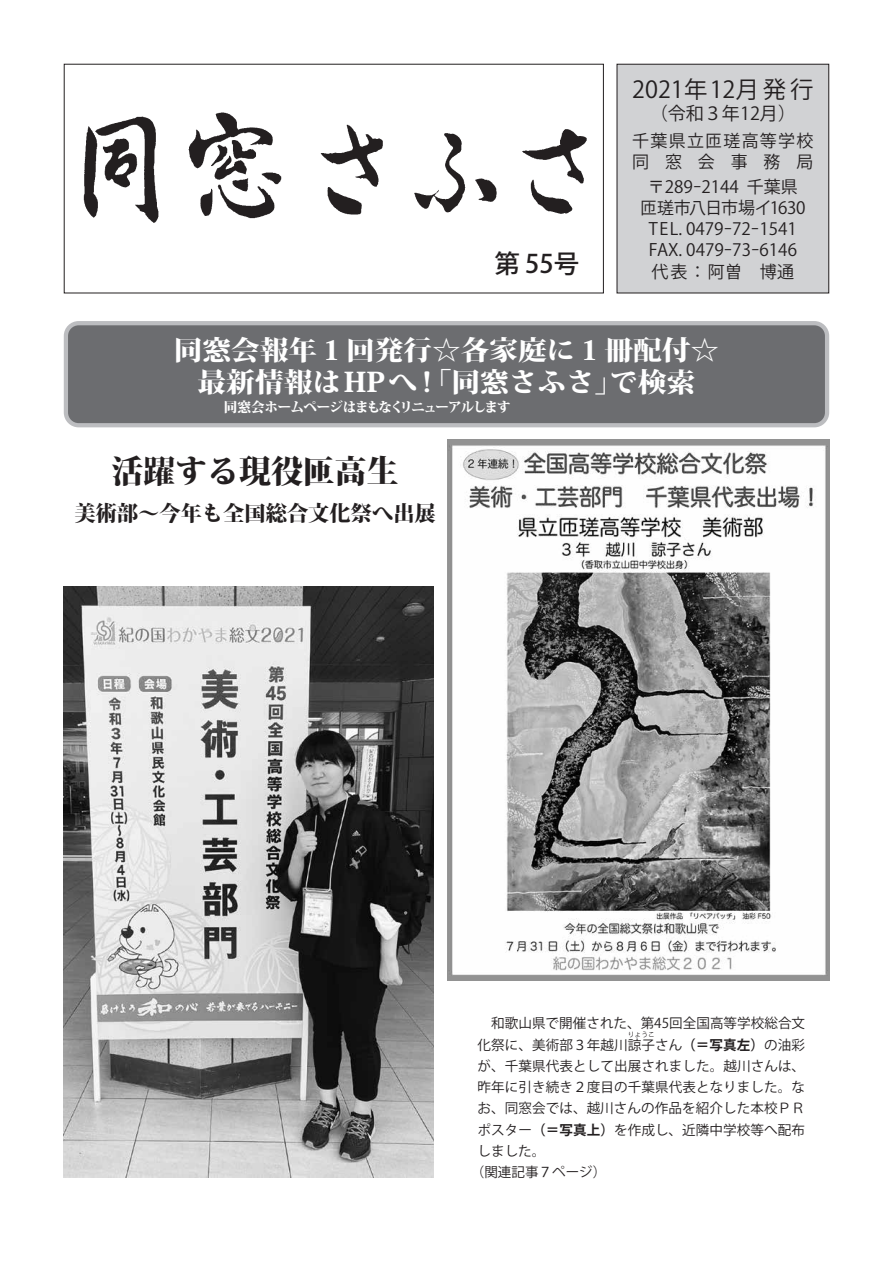
<style>
.page{position:relative;width:893px;height:1263px;background:#fff}
.page>*{position:absolute;margin:0;border:0;box-sizing:border-box;transform-origin:0 0}
.t1{font:800 31.95px "Koz Min Pro";color:#231f20}
.t2{font:800 27px/32px "Koz Min Pro";color:#fff;scale:1.06 1}
.t3{font:500 25.5px "Koz Go Pro";color:#231f20}
.t4{font:23.4px "Koz Go Pro";letter-spacing:.015em;color:#231f20}
.t5{font:800 21.3px "Koz Min Pro";color:#231f20}
.t6{font:18px "Koz Go Pro";color:#231f20}
.t7{font:16.95px "Koz Go Pro";color:#231f20}
.t8{font:16.95px/21.3px "Koz Go Pro";letter-spacing:.07em;color:#231f20}
.t9{font:16.95px "Koz Go Pro";letter-spacing:-.025em;color:#231f20}
.t10{font:800 13.65px "Koz Min Pro";letter-spacing:-.09em;color:#fff}
.t11{font:13.5px/21.3px "Koz Go Pro";letter-spacing:.005em;color:#231f20}
.t12{font:6.75px "Koz Go Pro";color:#231f20}
.s1{font-weight:700}
</style>
<div class="page">
<img style="left:64px;top:587px;width:370px;height:591px">
<img style="left:447px;top:440px;width:382px;height:540px">
<img style="left:83px;top:112px;width:504px;height:111px">
<div style="left:66px;top:323px;width:761px;height:102px;background:#6c6d70;border-radius:13px"></div>
<div style="left:64px;top:321px;width:765px;height:106px;border:4px solid #bcbdc0;border-radius:13px"></div>
<div style="left:617px;top:64px;width:212px;height:229px;background:#d1d2d4"></div>
<div style="left:617px;top:64px;width:212px;height:229px;border:1px solid #231f20"></div>
<h3 class="t3" style="left:494px;top:248px;width:86px">第 55号</h3>
<h3 class="t4" style="left:632px;top:74px;width:183px">2021年12月発行</h3>
<h3 class="t6" style="left:650px;top:102px;width:148px">（令和３年12月(</h3>
<p class="t8" style="left:632px;top:130px;width:183px">千葉県立匝瑳高等学校同窓会事務局</p>
<p class="t7" style="left:747px;top:175px;width:53px">千葉県</p>
<p class="t7" style="left:648px;top:175px;width:93px">〒289−2144</p>
<p class="t9" style="left:640px;top:197px;width:167px">匝瑳市八日市場イ1630</p>
<p class="t7" style="left:649px;top:218px;width:150px">TEL. 0479−72−1541</p>
<p class="t7" style="left:649px;top:239px;width:150px">FAX. 0479−73−6146</p>
<p class="t7" style="left:652px;top:260px;width:144px">代表：阿曽　博通</p>
<h2 class="t2" style="left:609px;top:333px;width:105px;text-indent:-435px">同窓会報年１回発行☆各家庭に１冊配付☆で検索</h2>
<h2 class="t2" style="left:198px;top:365px;width:403px">最新情報はHPへ !「同窓さふさ」</h2>
<p class="t10" style="left:224px;top:397px;width:288px">同窓会ホームページはまもなくリニューアルします</p>
<h1 class="t1" style="left:112px;top:447px;width:289px">活躍する現役匝高生</h1>
<h3 class="t5" style="left:74px;top:498px;width:363px">美術部～今年も全国総合文化祭へ出展</h3>
<p class="t11" style="left:478px;top:1013px;width:329px">　和歌山県で開催された、第45回全国高等学校総合文化祭に、美術部３年越川諒子さん<span class="s1">（＝写真左）</span>の油彩</p>
<p class="t12" style="left:628px;top:1030px;width:29px">りょうこ</p>
<p class="t11" style="left:478px;top:1055px;width:329px">が、千葉県代表として出展されました。越川さんは、</p>
<p class="t11" style="left:478px;top:1077px;width:329px">昨年に引き続き２度目の千葉県代表となりました。な</p>
<p class="t11" style="left:478px;top:1098px;width:329px">お、同窓会では、越川さんの作品を紹介した本校ＰＲ</p>
<p class="t11" style="left:478px;top:1119px;width:329px">ポスター<span class="s1">（＝写真上）</span>を作成し、近隣中学校等へ配布</p>
<p class="t11" style="left:478px;top:1140px;width:69px">しました。</p>
<p class="t11" style="left:471px;top:1162px;width:137px">（関連記事７ページ(</p>
</div>
